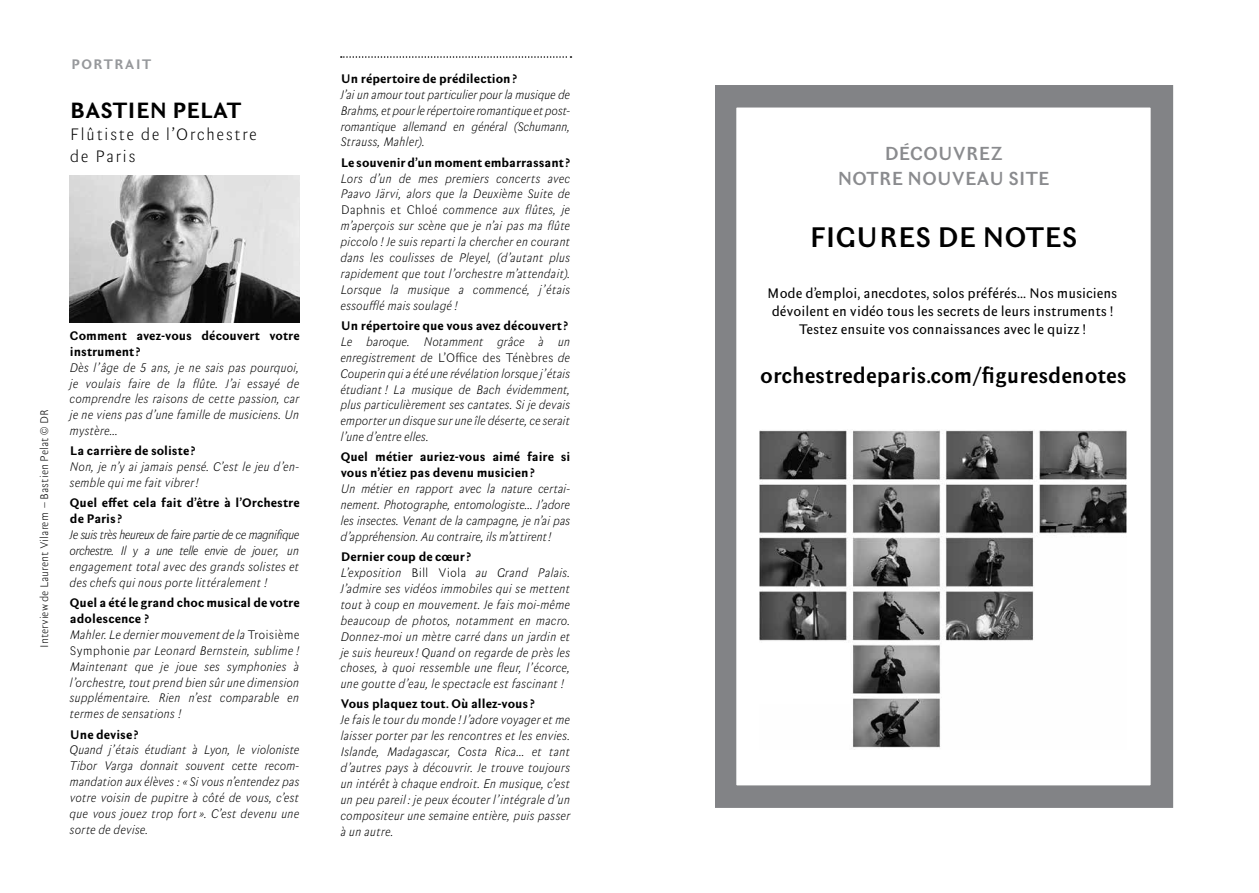
<style>
.page{position:relative;width:1259px;height:893px;background:#fff}
.page>*{position:absolute;margin:0;border:0;box-sizing:border-box;transform-origin:0 0}
.t1{font:700 30.75px "Fournier ODP Gothic";color:#000}
.t2{font:900 24px "Fournier ODP Gothic";color:#000}
.t3{font:700 23.4px "Fournier ODP Gothic";color:#000}
.t4{font:700 20.55px/24.6px "Fournier ODP Gothic";color:#8a8b8e;text-align:center}
.t5{font:300 18px/21.6px "Fournier ODP Gothic";letter-spacing:.075em;color:#000}
.t6{font:15px/18px "Fournier ODP Gothic";color:#000;text-align:center}
.t7{font:900 15px "Fournier ODP Gothic";letter-spacing:.075em;color:#96989b}
.t8{font:italic 300 13.5px/15.9px "Fournier ODP Gothic";color:#000;text-align:justify}
.t9{font:900 13.5px/15.9px "Fournier ODP Gothic";letter-spacing:.005em;color:#000}
.t10{font:300 12px "Fournier ODP Gothic";letter-spacing:-.005em;color:#000}
.s1{font-weight:900;font-style:normal}
.s2{font-style:normal}
</style>
<div class="page">
<img style="left:70px;top:176px;width:230px;height:147px">
<svg style="left:341px;top:56px;width:230px;height:2px"></svg>
<svg style="left:715px;top:85px;width:458px;height:723px"></svg>
<img style="left:759px;top:430px;width:367px;height:320px">
<div style="left:759px;top:643px;width:91px;height:61px;background:#fff"></div>
<p class="t7" style="left:71px;top:54px;width:81px">PORTRAIT</p>
<h2 class="t2" style="left:70px;top:95px;width:173px">BASTIEN PELAT</h2>
<h3 class="t5" style="left:70px;top:122px;width:189px">Flûtiste de l’Orchestre de Paris</h3>
<p class="t10" style="left:36px;top:648px;width:240px;rotate:-90deg">Interview de Laurent Vilarem – Bastien Pelat © DR</p>
<p class="t9" style="left:70px;top:327px;width:231px">Comment avez-vous découvert votre instrument?</p>
<p class="t8" style="left:70px;top:358px;width:231px">Dès l’âge de 5 ans, je ne sais pas pourquoi, je voulais faire de la flûte. J’ai essayé de comprendre les raisons de cette passion, car je ne viens pas d’une famille de musiciens. Un mystère…</p>
<p class="t9" style="left:70px;top:442px;width:127px">La carrière de soliste?</p>
<p class="t8" style="left:70px;top:458px;width:231px">Non, je n’y ai jamais pensé. C’est le jeu d’en&shy;semble qui me fait vibrer!</p>
<p class="t9" style="left:70px;top:494px;width:231px">Quel effet cela fait d’être à l’Orchestre de Paris?</p>
<p class="t8" style="left:70px;top:526px;width:231px">Je suis très heureux de faire partie de ce magnifique orchestre. Il y a une telle envie de jouer, un engagement total avec des grands solistes et des chefs qui nous porte littéralement !</p>
<p class="t8" style="left:70px;top:594px;width:231px;text-align:left"><span class="s1">Quel a été le grand choc musical de votre adolescence ?<br></span>Mahler. Le dernier mouvement de la <span class="s2">Troisième Symphonie</span> par Leonard Bernstein, sublime !<br>Maintenant que je joue ses symphonies à l’orchestre, tout prend bien sûr une dimension supplémentaire. Rien n’est comparable en termes de sensations !</p>
<p class="t9" style="left:70px;top:725px;width:70px">Une devise?</p>
<p class="t8" style="left:70px;top:741px;width:231px">Quand j’étais étudiant à Lyon, le violoniste Tibor Varga donnait souvent cette recom&shy;mandation aux élèves : «Si vous n’entendez pas votre voisin de pupitre à côté de vous, c’est que vous jouez trop fort ». C’est devenu une sorte de devise.</p>
<p class="t9" style="left:341px;top:70px;width:178px">Un répertoire de prédilection?</p>
<p class="t8" style="left:341px;top:85px;width:231px">J’ai un amour tout particulier pour la musique de Brahms, et pour le répertoire romantique et post&shy;romantique allemand en général (Schumann, Strauss, Mahler).</p>
<p class="t9" style="left:341px;top:154px;width:231px">Le souvenir d’un moment embarrassant?</p>
<p class="t8" style="left:341px;top:169px;width:231px">Lors d’un de mes premiers concerts avec Paavo Järvi, alors que la Deuxième Suite de <span class="s2">Daphnis et Chloé</span> commence aux flûtes, je m’aperçois sur scène que je n’ai pas ma flûte piccolo ! Je suis reparti la chercher en courant dans les coulisses de Pleyel, (d’autant plus rapidement que tout l’orchestre m’attendait).<br>Lorsque la musique a commencé, j’étais essoufflé mais soulagé !</p>
<p class="t9" style="left:341px;top:317px;width:229px">Un répertoire que vous avez découvert?</p>
<p class="t8" style="left:341px;top:332px;width:231px">Le baroque. Notamment grâce à un enregistrement de <span class="s2">L’Office des Ténèbres</span> de Couperin qui a été une révélation lorsque j’étais étudiant ! La musique de Bach évidemment, plus particulièrement ses cantates. Si je devais emporter un disque sur une île déserte, ce serait l’une d’entre elles.</p>
<p class="t9" style="left:341px;top:448px;width:231px">Quel métier auriez-vous aimé faire si vous n’étiez pas devenu musicien?</p>
<p class="t8" style="left:341px;top:480px;width:231px">Un métier en rapport avec la nature certai&shy;nement. Photographe, entomologiste… J’adore les insectes. Venant de la campagne, je n’ai pas d’appréhension. Au contraire, ils m’attirent!</p>
<p class="t8" style="left:341px;top:548px;width:231px;text-align:left"><span class="s1">Dernier coup de cœur?<br></span>L’exposition <span class="s2">Bill Viola</span> au Grand Palais.<br>J’admire ses vidéos immobiles qui se mettent tout à coup en mouvement. Je fais moi-même beaucoup de photos, notamment en macro.<br>Donnez-moi un mètre carré dans un jardin et je suis heureux! Quand on regarde de près les choses, à quoi ressemble une fleur, l’écorce, une goutte d’eau, le spectacle est fascinant !</p>
<p class="t9" style="left:341px;top:695px;width:196px">Vous plaquez tout. Où allez-vous?</p>
<p class="t8" style="left:341px;top:711px;width:231px">Je fais le tour du monde ! J’adore voyager et me laisser porter par les rencontres et les envies.<br>Islande, Madagascar, Costa Rica… et tant d’autres pays à découvrir. Je trouve toujours un intérêt à chaque endroit. En musique, c’est un peu pareil : je peux écouter l’intégrale d’un compositeur une semaine entière, puis passer à un autre.</p>
<h3 class="t4" style="left:837px;top:140px;width:214px">DÉCOUVREZ<br>NOTRE NOUVEAU SITE</h3>
<h1 class="t1" style="left:809px;top:216px;width:269px">FIGURES DE NOTES</h1>
<p class="t6" style="left:767px;top:283px;width:351px">Mode d’emploi, anecdotes, solos préférés… Nos musiciens dévoilent en vidéo tous les secrets de leurs instruments !<br>Testez ensuite vos connaissances avec le quizz !</p>
<h3 class="t3" style="left:760px;top:360px;width:368px">orchestredeparis.com/figuresdenotes</h3>
</div>
